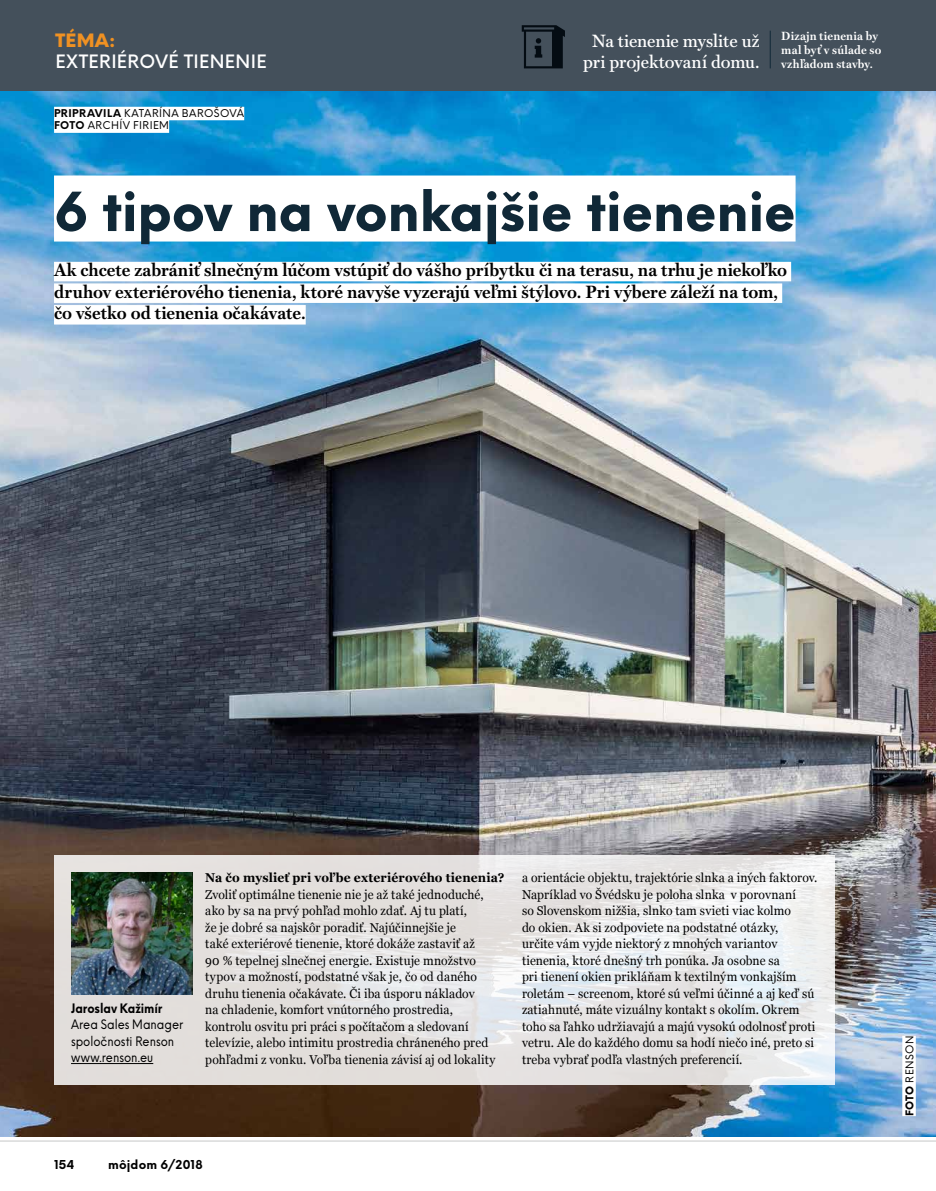
<style>
.page{position:relative;width:936px;height:1191px;background:#fff}
.page>*{position:absolute;margin:0;border:0;box-sizing:border-box;transform-origin:0 0}
.t1{font:800 52.5px "Neue Einstellung";letter-spacing:-.01em;color:#102837}
.t2{font:700 18px/21.6px "HK Serif";letter-spacing:.005em;color:#000}
.t3{font:600 18px/21.6px "HK Serif";letter-spacing:-.005em;color:#fff;text-align:center}
.t4{font:500 18px "Neue Einstellung";letter-spacing:.02em;color:#fff}
.t5{font:900 18px "Neue Einstellung";color:#f09122}
.t6{font:12.75px/16.5px "Georgia";letter-spacing:.01em;color:#000;scale:.95 1}
.t7{font:12.75px/16.5px "Neue Einstellung";letter-spacing:-.005em;color:#000;scale:.9 1}
.t8{font:700 12.75px "Georgia";letter-spacing:.01em;color:#000;scale:.95 1}
.t9{font:700 12.75px "Neue Einstellung";letter-spacing:-.005em;color:#000;scale:.9 1}
.t10{font:700 12px/14.4px "HK Serif";letter-spacing:.015em;color:#fff}
.t11{font:700 12px "Neue Einstellung";letter-spacing:.02em;color:#000}
.t12{font:10.5px/12.6px "Neue Einstellung";letter-spacing:.04em;color:#000}
.s1{font-weight:700}
.s2{font-weight:800}
</style>
<div class="page">
<hr style="left:0;top:1140px;width:935px;height:1px;background:#c6c7c8">
<img style="left:0;top:90px;width:935px;height:1047px">
<div style="left:54px;top:175px;width:741px;height:66px;background:#fff"></div>
<div style="left:54px;top:262px;width:737px;height:19px;background:#fff"></div>
<div style="left:54px;top:283px;width:728px;height:20px;background:#fff"></div>
<div style="left:54px;top:305px;width:252px;height:19px;background:#fff"></div>
<div style="left:0;top:0;width:935px;height:90px;background:#44505b"></div>
<hr style="left:769px;top:31px;width:1px;height:37px;background:#102837">
<svg style="left:521px;top:25px;width:44px;height:43px"></svg>
<div style="left:54px;top:107px;width:190px;height:13px;background:#fff"></div>
<div style="left:54px;top:119px;width:115px;height:14px;background:#fff"></div>
<div style="left:902px;top:1035px;width:13px;height:81px;background:#fff"></div>
<svg style="left:54px;top:855px;width:780px;height:229px;fill:#e4e2e0"></svg>
<img style="left:71px;top:872px;width:121px;height:122px">
<hr style="left:71px;top:1063px;width:82px;height:1px;background:#000">
<h2 class="t5" style="left:55px;top:27px;width:62px">TÉMA:</h2>
<h2 class="t4" style="left:55px;top:49px;width:213px">EXTERIÉROVÉ TIENENIE</h2>
<p class="t12" style="left:54px;top:106px;width:191px"><span class="s1">PRIPRAVILA</span> KATARÍNA BAROŠOVÁ<br><span class="s1">FOTO</span> ARCHÍV FIRIEM</p>
<h2 class="t3" style="left:583px;top:29px;width:178px">Na tienenie myslite už pri projektovaní domu.</h2>
<p class="t10" style="left:781px;top:28px;width:102px">Dizajn tienenia by mal byť v súlade so vzhľadom stavby.</p>
<h1 class="t1" style="left:54px;top:175px;width:743px">6 tipov na vonkajšie tienenie</h1>
<h2 class="t2" style="left:54px;top:258px;width:734px">Ak chcete zabrániť slnečným lúčom vstúpiť do vášho príbytku či na terasu, na trhu je niekoľko druhov exteriérového tienenia, ktoré navyše vyzerajú veľmi štýlovo. Pri výbere záleží na tom, čo všetko od tienenia očakávate.</h2>
<p class="t9" style="left:71px;top:999px;width:103px">Jaroslav Kažimír</p>
<p class="t7" style="left:71px;top:1016px;width:126px">Area Sales Manager spoločnosti Renson www.renson.eu</p>
<p class="t8" style="left:205px;top:869px;width:316px">Na čo myslieť pri voľbe exteriérového tienenia?</p>
<p class="t6" style="left:205px;top:886px;width:307px">Zvoliť optimálne tienenie nie je až také jednoduché, ako by sa na prvý pohľad mohlo zdať. Aj tu platí,<br>že je dobré sa najskôr poradiť. Najúčinnejšie je<br>také exteriérové tienenie, ktoré dokáže zastaviť až<br>90 % tepelnej slnečnej energie. Existuje množstvo typov a možností, podstatné však je, čo od daného druhu tienenia očakávate. Či iba úsporu nákladov<br>na chladenie, komfort vnútorného prostredia, kontrolu osvitu pri práci s počítačom a sledovaní televízie, alebo intimitu prostredia chráneného pred pohľadmi z vonku. Voľba tienenia závisí aj od lokality</p>
<p class="t6" style="left:522px;top:869px;width:312px">a orientácie objektu, trajektórie slnka a iných faktorov.<br>Napríklad vo Švédsku je poloha slnka v porovnaní<br>so Slovenskom nižšia, slnko tam svieti viac kolmo<br>do okien. Ak si zodpoviete na podstatné otázky,<br>určite vám vyjde niektorý z mnohých variantov tienenia, ktoré dnešný trh ponúka. Ja osobne sa<br>pri tienení okien prikláňam k textilným vonkajším roletám – screenom, ktoré sú veľmi účinné a aj keď sú zatiahnuté, máte vizuálny kontakt s okolím. Okrem toho sa ľahko udržiavajú a majú vysokú odolnosť proti vetru. Ale do každého domu sa hodí niečo iné, preto si treba vybrať podľa vlastných preferencií.</p>
<p class="t11" style="left:54px;top:1155px;width:22px">154</p>
<p class="t11" style="left:108px;top:1155px;width:96px">môjdom 6/2018</p>
<p class="t12" style="left:903px;top:1116px;width:82px;rotate:-90deg"><span class="s2">FOTO</span> RENSON</p>
</div>
